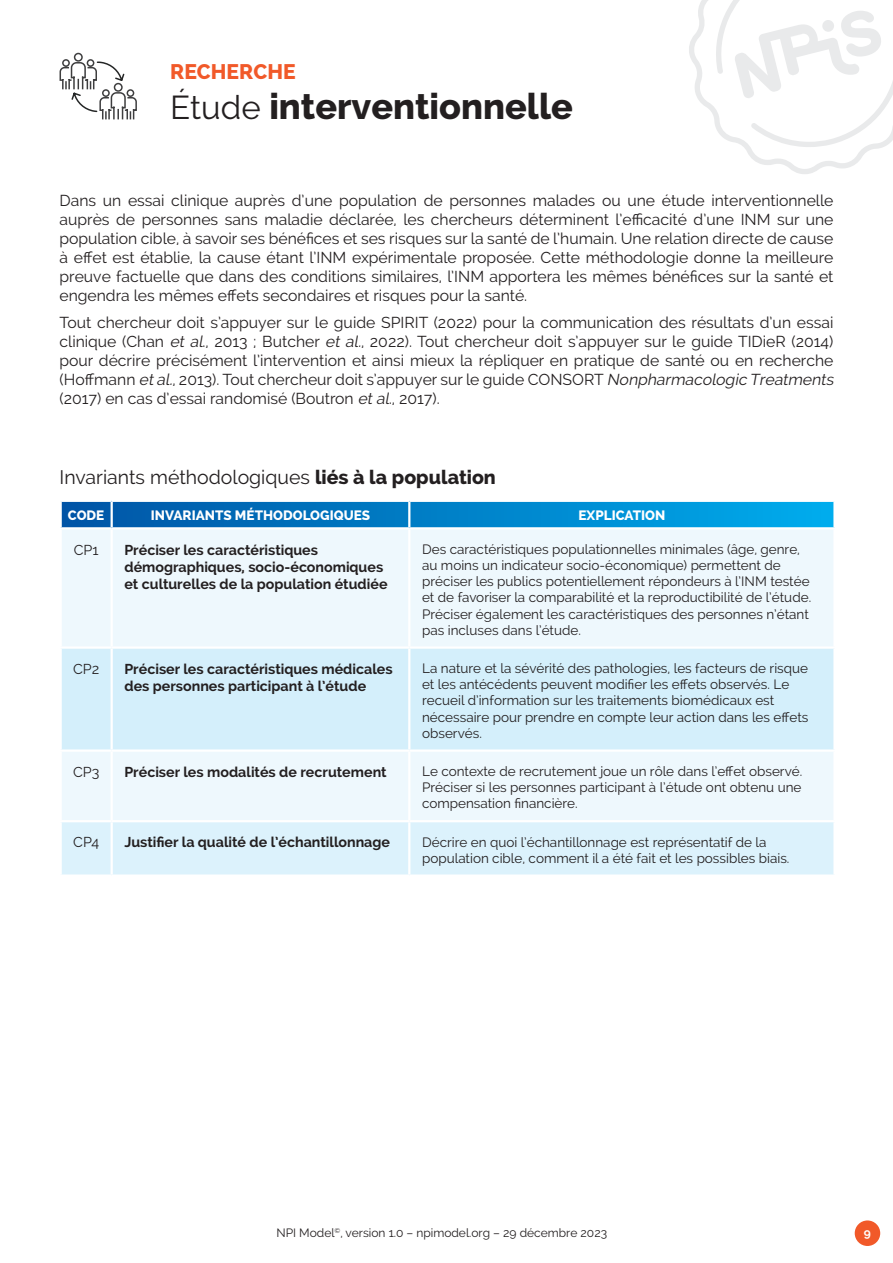
<style>
.page{position:relative;width:893px;height:1263px;background:#fff}
.page>*{position:absolute;margin:0;border:0;box-sizing:border-box;transform-origin:0 0}
.t1{font:800 36px "Raleway";color:#231f20}
.t2{font:800 21px "Raleway";color:#f15929}
.t3{font:19.5px "Raleway";color:#231f20}
.t4{font:15.75px/18.9px "Raleway";color:#231f20;text-align:justify}
.t5{font:700 14.25px/17.1px "Raleway";color:#231f20}
.t6{font:14.25px "Raleway";color:#231f20}
.t7{font:13.5px/16.2px "Raleway";color:#231f20}
.t8{font:800 13.5px "Raleway";color:#fff}
.t9{font:12px "Raleway";color:#231f20}
.t10{font:700 12px "Raleway";color:#fff}
.s1{font-weight:400;font-size:33px}
.s2{font-style:italic}
.s3{font-weight:800}
</style>
<div class="page">
<svg style="left:689px;top:0;width:204px;height:174px"></svg>
<div style="left:855px;top:1220px;width:25px;height:26px;background:#f15929;border-radius:50%"></div>
<svg style="left:59px;top:52px;width:78px;height:68px"></svg>
<svg style="left:62px;top:502px;width:771px;height:25px;background:#0080c8"></svg>
<div style="left:62px;top:530px;width:771px;height:290px;background:#eef8fd"></div>
<div style="left:62px;top:649px;width:771px;height:100px;background:#d4effb"></div>
<div style="left:62px;top:822px;width:771px;height:52px;background:#dcf2fc"></div>
<hr style="left:111px;top:502px;width:2px;height:25px;background:#fff">
<hr style="left:408px;top:502px;width:2px;height:25px;background:#fff">
<hr style="left:111px;top:529px;width:2px;height:117px;background:#fff">
<hr style="left:408px;top:529px;width:2px;height:117px;background:#fff">
<hr style="left:60px;top:646px;width:52px;height:3px;background:#fff">
<hr style="left:112px;top:646px;width:297px;height:3px;background:#fff">
<hr style="left:111px;top:649px;width:2px;height:100px;background:#fff">
<hr style="left:409px;top:646px;width:427px;height:3px;background:#fff">
<hr style="left:408px;top:649px;width:2px;height:100px;background:#fff">
<hr style="left:60px;top:749px;width:52px;height:3px;background:#fff">
<hr style="left:112px;top:749px;width:297px;height:3px;background:#fff">
<hr style="left:111px;top:752px;width:2px;height:68px;background:#fff">
<hr style="left:409px;top:749px;width:427px;height:3px;background:#fff">
<hr style="left:408px;top:752px;width:2px;height:68px;background:#fff">
<hr style="left:111px;top:822px;width:2px;height:52px;background:#fff">
<hr style="left:408px;top:822px;width:2px;height:52px;background:#fff">
<h2 class="t2" style="left:170px;top:60px;width:127px">RECHERCHE</h2>
<h1 class="t1" style="left:170px;top:86px;width:404px"><span class="s1">Étude</span> interventionnelle</h1>
<p class="t4" style="left:60px;top:191px;width:775px">Dans un essai clinique auprès d’une population de personnes malades ou une étude interventionnelle auprès de personnes sans maladie déclarée, les chercheurs déterminent l’efficacité d’une INM sur une population cible, à savoir ses bénéfices et ses risques sur la santé de l’humain. Une relation directe de cause à effet est établie, la cause étant l’INM expérimentale proposée. Cette méthodologie donne la meilleure preuve factuelle que dans des conditions similaires, l’INM apportera les mêmes bénéfices sur la santé et engendra les mêmes effets secondaires et risques pour la santé.</p>
<p class="t4" style="left:60px;top:313px;width:779px;text-align:left">Tout chercheur doit s’appuyer sur le guide SPIRIT (2022) pour la communication des résultats d’un essai clinique (Chan <span class="s2">et al</span>., 2013 ; Butcher <span class="s2">et al.</span>, 2022). Tout chercheur doit s’appuyer sur le guide TIDieR (2014) pour décrire précisément l’intervention et ainsi mieux la répliquer en pratique de santé ou en recherche (Hoffmann <span class="s2">etal.</span>, 2013). Tout chercheur doit s’appuyer sur le guide CONSORT <span class="s2">Nonpharmacologic Treatments </span>(2017) en cas d’essai randomisé (Boutron <span class="s2">etal.</span>, 2017).</p>
<p class="t3" style="left:60px;top:466px;width:438px">Invariants méthodologiques <span class="s3">liés à la population</span></p>
<p class="t8" style="left:68px;top:507px;width:38px">CODE</p>
<p class="t8" style="left:151px;top:507px;width:221px">INVARIANTS MÉTHODOLOGIQUES</p>
<p class="t8" style="left:578px;top:507px;width:88px">EXPLICATION</p>
<p class="t6" style="left:74px;top:541px;width:26px">CP1</p>
<p class="t5" style="left:124px;top:541px;width:265px">Préciser les caractéristiques démographiques, socio-économiques et culturelles de la population étudiée</p>
<p class="t7" style="left:422px;top:541px;width:391px">Des caractéristiques populationnelles minimales (âge, genre, au moins un indicateur socio-économique) permettent de préciser les publics potentiellement répondeurs à l’INM testée et de favoriser la comparabilité et la reproductibilité de l’étude.<br>Préciser également les caractéristiques des personnes n’étant pas incluses dans l’étude.</p>
<p class="t6" style="left:73px;top:660px;width:28px">CP2</p>
<p class="t5" style="left:124px;top:660px;width:270px">Préciser les caractéristiques médicales des personnes participant à l’étude</p>
<p class="t7" style="left:422px;top:660px;width:388px">La nature et la sévérité des pathologies, les facteurs de risque et les antécédents peuvent modifier les effets observés. Le recueil d’information sur les traitements biomédicaux est nécessaire pour prendre en compte leur action dans les effets observés.</p>
<p class="t6" style="left:73px;top:763px;width:28px">CP3</p>
<p class="t5" style="left:124px;top:763px;width:264px">Préciser les modalités de recrutement</p>
<p class="t7" style="left:422px;top:763px;width:382px;text-align:justify">Le contexte de recrutement joue un rôle dans l’effet observé.<br>Préciser si les personnes participant à l’étude ont obtenu une compensation financière.</p>
<p class="t6" style="left:73px;top:834px;width:27px">CP4</p>
<p class="t5" style="left:124px;top:834px;width:267px">Justifier la qualité de l’échantillonnage</p>
<p class="t7" style="left:422px;top:834px;width:369px">Décrire en quoi l’échantillonnage est représentatif de la population cible, comment il a été fait et les possibles biais.</p>
<p class="t9" style="left:276px;top:1225px;width:332px">NPI Model<sup>©</sup>, version 1.0 – npimodel.org – 29 décembre 2023</p>
<p class="t10" style="left:864px;top:1226px;width:9px">9</p>
</div>
